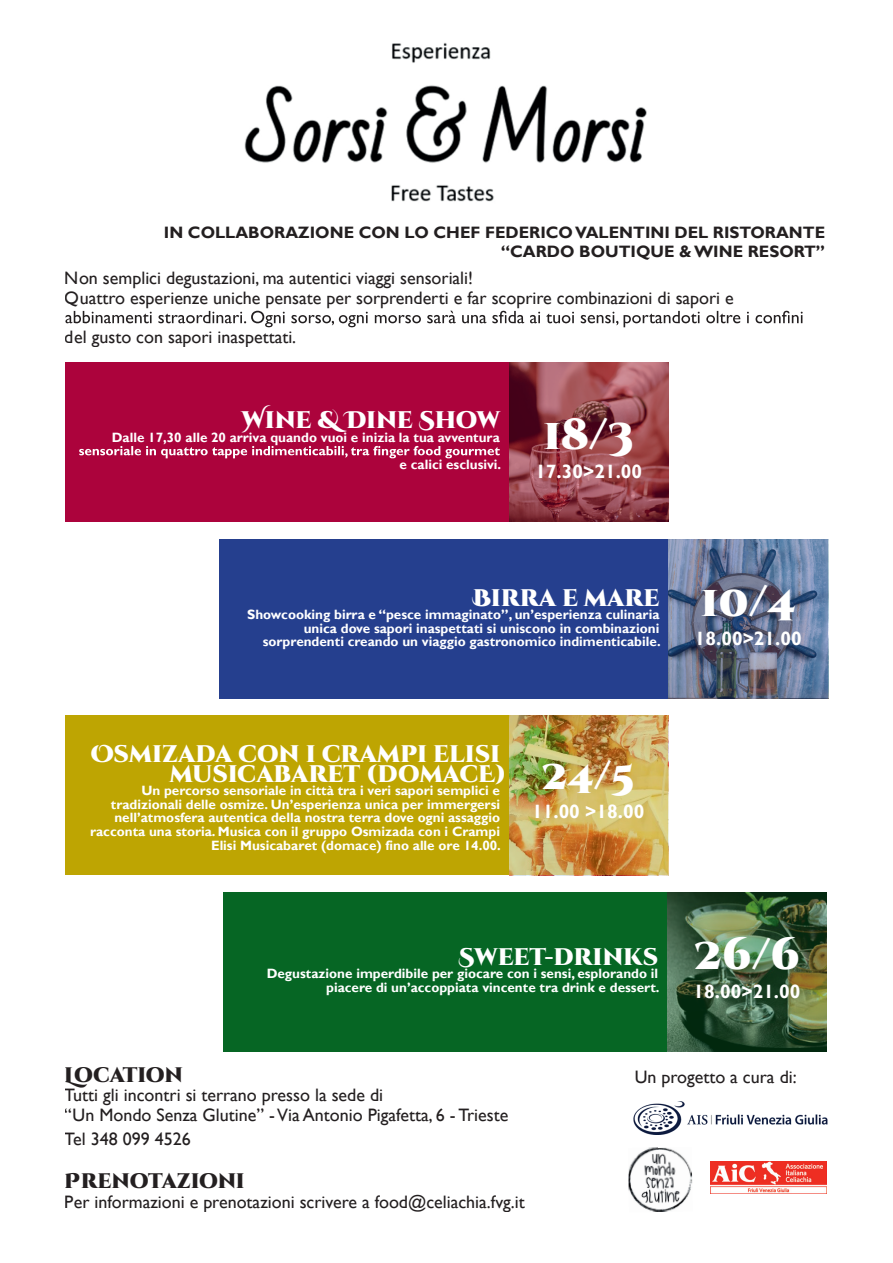
<style>
.page{position:relative;width:893px;height:1263px;background:#fff}
.page>*{position:absolute;margin:0;border:0;box-sizing:border-box;transform-origin:0 0}
.t1{font:900 43.35px "Cinzel Decorative";color:#fff}
.t2{font:900 40.2px "Cinzel Decorative";color:#fff}
.t3{font:900 24px/19.8px "Cinzel Decorative";color:#fff;text-align:right}
.t4{font:900 24px "Cinzel Decorative";letter-spacing:-.02em;color:#fff}
.t5{font:900 21px "Cinzel Decorative";letter-spacing:-.015em;color:#231f20}
.t6{font:700 19.35px "Gill Sans";color:#fff}
.t7{font:18px/19.5px "Gill Sans";color:#231f20}
.t8{font:700 16.5px/19.5px "Gill Sans";color:#231f20;text-align:right}
.t9{font:700 13.5px/13.5px "Gill Sans";color:#fff;text-align:right}
</style>
<div class="page">
<img style="left:244px;top:42px;width:403px;height:160px">
<svg style="left:65px;top:311px;width:738px;height:16px"></svg>
<div style="left:65px;top:362px;width:444px;height:160px;background:#ac033c"></div>
<svg style="left:79px;top:446px;width:421px;height:12px"></svg>
<svg style="left:509px;top:362px;width:159px;height:160px;background:#91424b"></svg>
<div style="left:219px;top:539px;width:450px;height:159px;background:#253f8e"></div>
<img style="left:668px;top:539px;width:160px;height:159px">
<div style="left:223px;top:892px;width:444px;height:159px;background:#066624"></div>
<img style="left:667px;top:892px;width:160px;height:159px">
<div style="left:65px;top:715px;width:444px;height:160px;background:#bea502"></div>
<img style="left:509px;top:715px;width:159px;height:160px">
<img style="left:634px;top:1101px;width:193px;height:34px">
<img style="left:711px;top:1162px;width:115px;height:32px">
<img style="left:628px;top:1147px;width:65px;height:65px">
<p class="t8" style="left:164px;top:223px;width:663px">IN COLLABORAZIONE CON LO CHEF FEDERICOVALENTINI DEL RISTORANTE “CARDO BOUTIQUE &amp;WINE RESORT”</p>
<h3 class="t7" style="left:65px;top:269px;width:670px">Non semplici degustazioni, ma autentici viaggi sensoriali!<br>Quattro esperienze uniche pensate per sorprenderti e far scoprire combinazioni di sapori e</h3>
<h3 class="t7" style="left:65px;top:327px;width:233px">del gusto con sapori inaspettati.</h3>
<h3 class="t4" style="left:242px;top:405px;width:260px">WINE &amp; DINE SHOW</h3>
<p class="t9" style="left:112px;top:424px;width:391px;line-height:27px">Dalle 17,30 alle 20 arriva quando vuoi e inizia la tua avventura e calici esclusivi.</p>
<h1 class="t1" style="left:544px;top:406px;width:92px">18/3</h1>
<h3 class="t6" style="left:535px;top:459px;width:108px">17.30&gt;21.00</h3>
<h3 class="t3" style="left:473px;top:588px;width:188px">BIRRA E MARE</h3>
<p class="t9" style="left:247px;top:608px;width:415px">Showcooking birra e “pesce immaginato”, un’esperienza culinaria unica dove sapori inaspettati si uniscono in combinazioni sorprendenti creando un viaggio gastronomico indimenticabile.</p>
<h1 class="t1" style="left:701px;top:573px;width:96px">10/4</h1>
<h3 class="t6" style="left:695px;top:626px;width:108px">18.00&gt;21.00</h3>
<h3 class="t3" style="left:91px;top:745px;width:416px">OSMIZADA CON I CRAMPI ELISI<br>MUSICABARET (DOMACE)</h3>
<p class="t9" style="left:90px;top:784px;width:412px">Un percorso sensoriale in città tra i veri sapori semplici e tradizionali delle osmize. Un’esperienza unica per immergersi nell’atmosfera autentica della nostra terra dove ogni assaggio racconta una storia. Musica con il gruppo Osmizada con i Crampi</p>
<p class="t9" style="left:211px;top:839px;width:291px">Elisi Musicabaret (domace) fino alle ore 14.00.</p>
<h2 class="t2" style="left:541px;top:749px;width:95px">24/5</h2>
<h3 class="t6" style="left:532px;top:799px;width:114px">11.00 &gt;18.00</h3>
<h3 class="t3" style="left:458px;top:948px;width:201px">SWEET-DRINKS</h3>
<p class="t9" style="left:267px;top:967px;width:394px">Degustazione imperdibile per giocare con i sensi, esplorando il piacere di un’accoppiata vincente tra drink e dessert.</p>
<h1 class="t1" style="left:694px;top:927px;width:108px">26/6</h1>
<h3 class="t6" style="left:694px;top:980px;width:108px">18.00&gt;21.00</h3>
<h3 class="t5" style="left:65px;top:1061px;width:119px">LOCATION</h3>
<h3 class="t7" style="left:65px;top:1085px;width:445px">Tutti gli incontri si terrano presso la sede di<br>“Un Mondo Senza Glutine” -Via Antonio Pigafetta, 6 - Trieste</h3>
<h3 class="t7" style="left:65px;top:1129px;width:127px">Tel 348 099 4526</h3>
<h3 class="t5" style="left:65px;top:1167px;width:181px">PRENOTAZIONI</h3>
<h3 class="t7" style="left:65px;top:1192px;width:461px">Per informazioni e prenotazioni scrivere a food@celiachia.fvg.it</h3>
<h3 class="t7" style="left:635px;top:1068px;width:164px">Un progetto a cura di:</h3>
</div>
